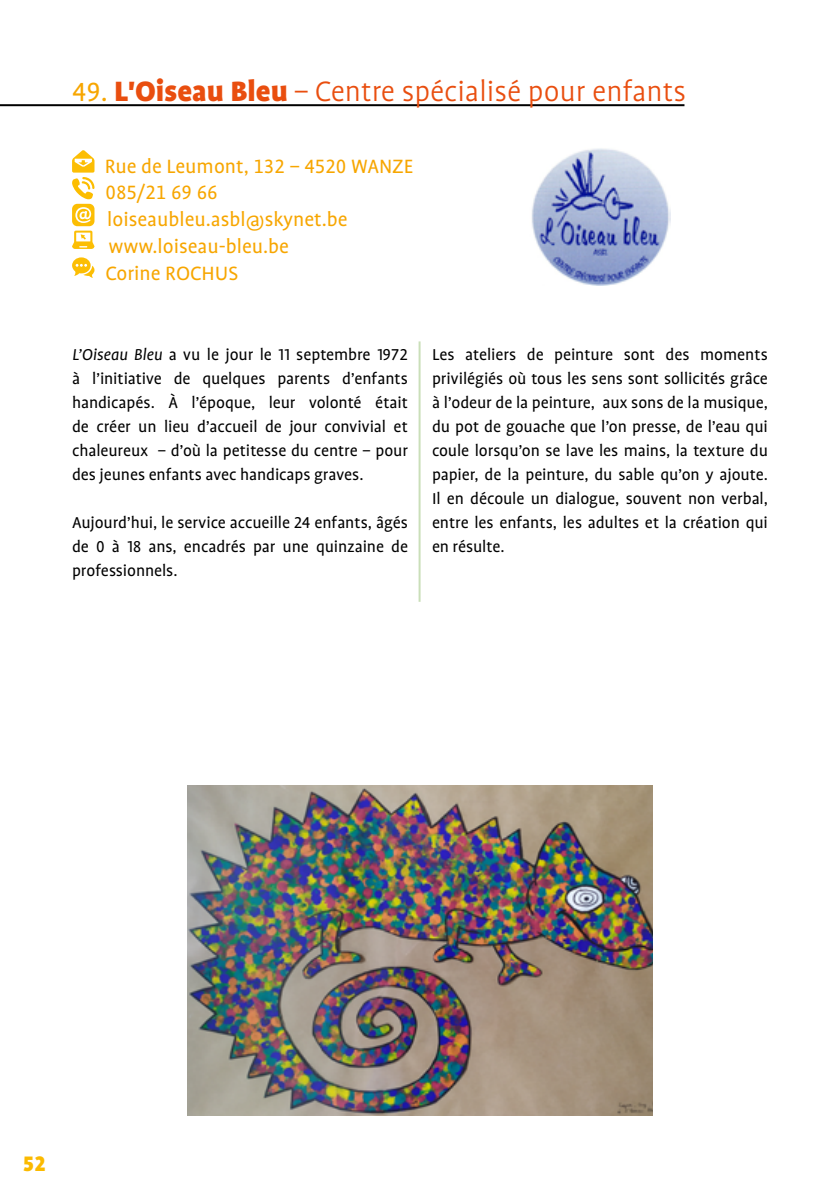
<style>
.page{position:relative;width:840px;height:1191px;background:#fff}
.page>*{position:absolute;margin:0;border:0;box-sizing:border-box;transform-origin:0 0}
.t1{font:300 32px "Profile OT";color:#e94e0f}
.t2{font:900 24px "Profile OT";color:#fbba00}
.t3{font:22px/26.8px "Profile OT";color:#f7a600}
.t4{font:18px/24px "Profile OT";letter-spacing:-.005em;color:#000;text-align:justify}
.s1{font-weight:400;font-size:30px;color:#f7a600}
.s2{font-weight:900}
.s3{font-style:italic}
</style>
<div class="page">
<hr style="left:0;top:104px;width:684px;height:2px;background:#000">
<svg style="left:72px;top:150px;width:22px;height:99px"></svg>
<svg style="left:72px;top:257px;width:22px;height:21px"></svg>
<img style="left:532px;top:148px;width:138px;height:137px">
<img style="left:187px;top:785px;width:465px;height:330px">
<hr style="left:418px;top:341px;width:2px;height:261px;background:#cadfb9">
<h1 class="t1" style="left:72px;top:73px;width:615px"><span class="s1">49.</span> <span class="s2">L'Oiseau Bleu</span> – Centre spécialisé pour enfants</h1>
<p class="t3" style="left:105px;top:153px;width:310px">Rue de Leumont, 132 – 4520 WANZE<br>085/21 69 66 loiseaubleu.asbl@skynet.be www.loiseau-bleu.be<br>Corine ROCHUS</p>
<p class="t4" style="left:72px;top:343px;width:337px"><span class="s3">L’Oiseau Bleu</span> a vu le jour le 11 septembre 1972 à l’initiative de quelques parents d’enfants handicapés. À l’époque, leur volonté était de créer un lieu d’accueil de jour convivial et chaleureux – d’où la petitesse du centre – pour des jeunes enfants avec handicaps graves.</p>
<p class="t4" style="left:72px;top:511px;width:337px">Aujourd’hui, le service accueille 24 enfants, âgés de 0 à 18 ans, encadrés par une quinzaine de professionnels.</p>
<p class="t4" style="left:432px;top:343px;width:337px">Les ateliers de peinture sont des moments privilégiés où tous les sens sont sollicités grâce à l’odeur de la peinture, aux sons de la musique, du pot de gouache que l’on presse, de l’eau qui coule lorsqu’on se lave les mains, la texture du papier, de la peinture, du sable qu’on y ajoute.<br>Il en découle un dialogue, souvent non verbal, entre les enfants, les adultes et la création qui en résulte.</p>
<h2 class="t2" style="left:23px;top:1150px;width:24px">52</h2>
</div>
